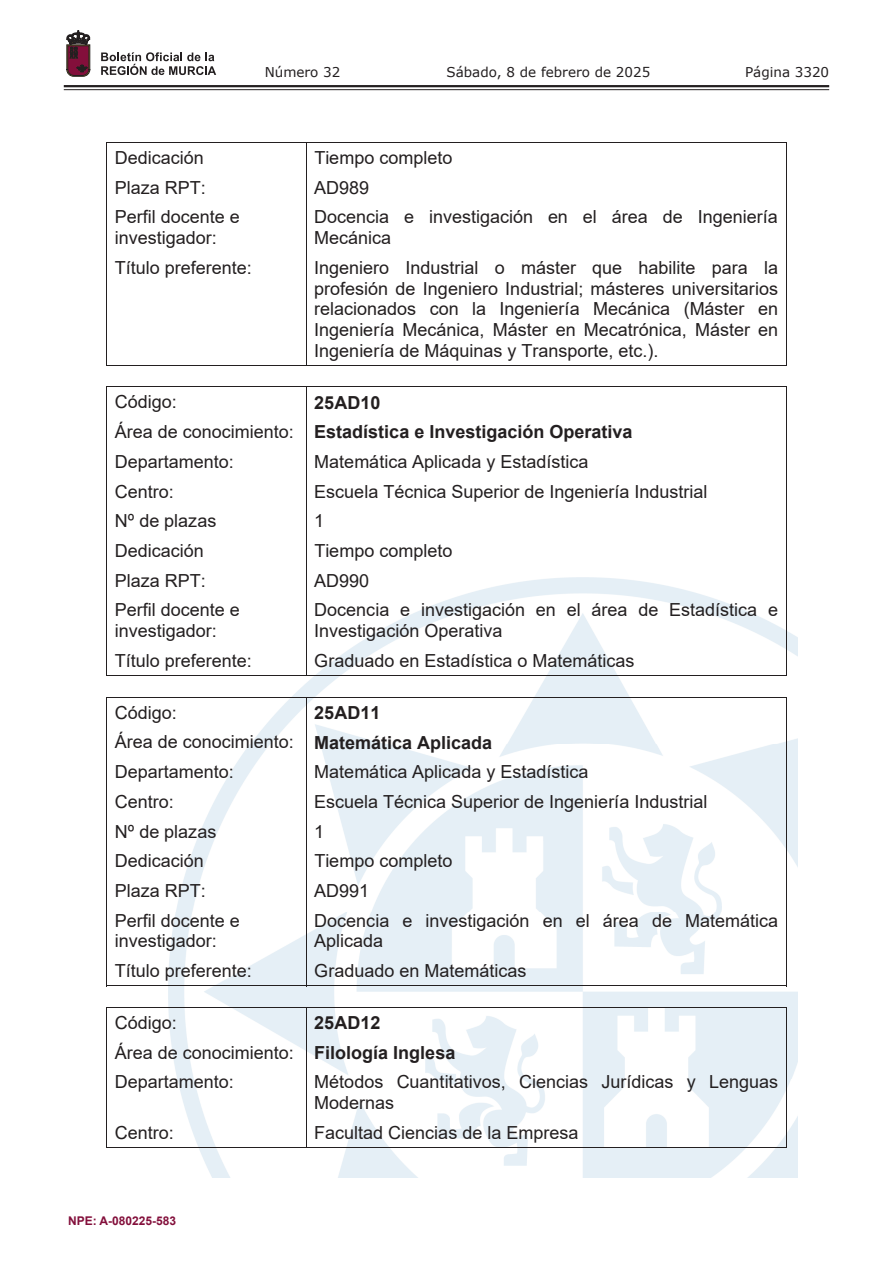
<style>
.page{position:relative;width:893px;height:1263px;background:#fff}
.page>*{position:absolute;margin:0;border:0;box-sizing:border-box;transform-origin:0 0}
.t1{font:18px/20.7px "Arial";color:#231f20}
.t2{font:700 18px/29.7px "Arial";color:#231f20}
.t3{font:13.5px "Verdana";color:#231f20}
.t4{font:700 12px "Arial";color:#830f3b}
.s1{font-weight:400}
.s2{font-weight:700}
</style>
<div class="page">
<hr style="left:64px;top:85px;width:765px;height:2px;background:#231f20">
<hr style="left:64px;top:89px;width:765px;height:1px;background:#231f20">
<svg style="left:101px;top:52px;width:115px;height:23px"></svg>
<svg style="left:67px;top:31px;width:23px;height:45px"></svg>
<img style="left:168px;top:577px;width:629px;height:601px">
<hr style="left:106px;top:142px;width:681px;height:1px;background:#231f20">
<hr style="left:106px;top:143px;width:1px;height:30px;background:#231f20">
<hr style="left:306px;top:143px;width:1px;height:30px;background:#231f20">
<hr style="left:786px;top:143px;width:1px;height:30px;background:#231f20">
<svg style="left:106px;top:173px;width:1px;height:29px"></svg>
<svg style="left:306px;top:173px;width:1px;height:29px"></svg>
<svg style="left:786px;top:173px;width:1px;height:29px"></svg>
<hr style="left:106px;top:202px;width:1px;height:51px;background:#231f20">
<hr style="left:306px;top:202px;width:1px;height:51px;background:#231f20">
<hr style="left:786px;top:202px;width:1px;height:51px;background:#231f20">
<hr style="left:106px;top:253px;width:1px;height:113px;background:#231f20">
<hr style="left:106px;top:365px;width:200px;height:1px;background:#231f20">
<hr style="left:306px;top:253px;width:1px;height:113px;background:#231f20">
<hr style="left:307px;top:365px;width:479px;height:1px;background:#231f20">
<hr style="left:786px;top:253px;width:1px;height:113px;background:#231f20">
<hr style="left:106px;top:387px;width:681px;height:1px;background:#231f20">
<hr style="left:106px;top:387px;width:1px;height:30px;background:#231f20">
<hr style="left:306px;top:387px;width:1px;height:30px;background:#231f20">
<hr style="left:786px;top:387px;width:1px;height:30px;background:#231f20">
<hr style="left:106px;top:417px;width:1px;height:30px;background:#231f20">
<hr style="left:306px;top:417px;width:1px;height:30px;background:#231f20">
<hr style="left:786px;top:417px;width:1px;height:30px;background:#231f20">
<svg style="left:106px;top:447px;width:1px;height:29px"></svg>
<svg style="left:306px;top:447px;width:1px;height:29px"></svg>
<svg style="left:786px;top:447px;width:1px;height:29px"></svg>
<hr style="left:106px;top:476px;width:1px;height:30px;background:#231f20">
<hr style="left:306px;top:476px;width:1px;height:30px;background:#231f20">
<hr style="left:786px;top:476px;width:1px;height:30px;background:#231f20">
<hr style="left:106px;top:506px;width:1px;height:30px;background:#231f20">
<hr style="left:306px;top:506px;width:1px;height:30px;background:#231f20">
<hr style="left:786px;top:506px;width:1px;height:30px;background:#231f20">
<svg style="left:106px;top:536px;width:1px;height:29px"></svg>
<svg style="left:306px;top:536px;width:1px;height:29px"></svg>
<svg style="left:786px;top:536px;width:1px;height:29px"></svg>
<hr style="left:106px;top:565px;width:1px;height:30px;background:#231f20">
<hr style="left:306px;top:565px;width:1px;height:30px;background:#231f20">
<hr style="left:786px;top:565px;width:1px;height:30px;background:#231f20">
<hr style="left:106px;top:595px;width:1px;height:51px;background:#231f20">
<hr style="left:306px;top:595px;width:1px;height:51px;background:#231f20">
<hr style="left:786px;top:595px;width:1px;height:51px;background:#231f20">
<hr style="left:106px;top:646px;width:1px;height:30px;background:#231f20">
<hr style="left:106px;top:675px;width:200px;height:1px;background:#231f20">
<hr style="left:306px;top:646px;width:1px;height:30px;background:#231f20">
<hr style="left:307px;top:675px;width:479px;height:1px;background:#231f20">
<hr style="left:786px;top:646px;width:1px;height:30px;background:#231f20">
<hr style="left:106px;top:697px;width:681px;height:1px;background:#231f20">
<hr style="left:106px;top:697px;width:1px;height:30px;background:#231f20">
<hr style="left:306px;top:697px;width:1px;height:30px;background:#231f20">
<hr style="left:786px;top:697px;width:1px;height:30px;background:#231f20">
<hr style="left:106px;top:727px;width:1px;height:30px;background:#231f20">
<hr style="left:306px;top:727px;width:1px;height:30px;background:#231f20">
<hr style="left:786px;top:727px;width:1px;height:30px;background:#231f20">
<hr style="left:106px;top:757px;width:1px;height:30px;background:#231f20">
<hr style="left:306px;top:757px;width:1px;height:30px;background:#231f20">
<hr style="left:786px;top:757px;width:1px;height:30px;background:#231f20">
<svg style="left:106px;top:787px;width:1px;height:29px"></svg>
<svg style="left:306px;top:787px;width:1px;height:29px"></svg>
<svg style="left:786px;top:787px;width:1px;height:29px"></svg>
<hr style="left:106px;top:816px;width:1px;height:30px;background:#231f20">
<hr style="left:306px;top:816px;width:1px;height:30px;background:#231f20">
<hr style="left:786px;top:816px;width:1px;height:30px;background:#231f20">
<hr style="left:106px;top:846px;width:1px;height:30px;background:#231f20">
<hr style="left:306px;top:846px;width:1px;height:30px;background:#231f20">
<hr style="left:786px;top:846px;width:1px;height:30px;background:#231f20">
<svg style="left:106px;top:876px;width:1px;height:29px"></svg>
<svg style="left:306px;top:876px;width:1px;height:29px"></svg>
<svg style="left:786px;top:876px;width:1px;height:29px"></svg>
<hr style="left:106px;top:905px;width:1px;height:51px;background:#231f20">
<hr style="left:306px;top:905px;width:1px;height:51px;background:#231f20">
<hr style="left:786px;top:905px;width:1px;height:51px;background:#231f20">
<hr style="left:106px;top:956px;width:1px;height:30px;background:#231f20">
<hr style="left:106px;top:986px;width:200px;height:1px;background:#231f20">
<hr style="left:306px;top:956px;width:1px;height:30px;background:#231f20">
<hr style="left:307px;top:986px;width:479px;height:1px;background:#231f20">
<hr style="left:786px;top:956px;width:1px;height:30px;background:#231f20">
<hr style="left:106px;top:1007px;width:681px;height:1px;background:#231f20">
<svg style="left:106px;top:1008px;width:1px;height:29px"></svg>
<svg style="left:306px;top:1008px;width:1px;height:29px"></svg>
<svg style="left:786px;top:1008px;width:1px;height:29px"></svg>
<hr style="left:106px;top:1037px;width:1px;height:30px;background:#231f20">
<hr style="left:306px;top:1037px;width:1px;height:30px;background:#231f20">
<hr style="left:786px;top:1037px;width:1px;height:30px;background:#231f20">
<hr style="left:106px;top:1067px;width:1px;height:50px;background:#231f20">
<hr style="left:306px;top:1067px;width:1px;height:50px;background:#231f20">
<hr style="left:786px;top:1067px;width:1px;height:50px;background:#231f20">
<hr style="left:106px;top:1117px;width:1px;height:31px;background:#231f20">
<hr style="left:106px;top:1147px;width:200px;height:1px;background:#231f20">
<hr style="left:306px;top:1117px;width:1px;height:31px;background:#231f20">
<hr style="left:307px;top:1147px;width:479px;height:1px;background:#231f20">
<hr style="left:786px;top:1117px;width:1px;height:31px;background:#231f20">
<p class="t3" style="left:265px;top:62px;width:77px">Número 32</p>
<p class="t3" style="left:447px;top:62px;width:205px">Sábado, 8 de febrero de 2025</p>
<p class="t3" style="left:745px;top:62px;width:86px">Página 3320</p>
<p class="t1" style="left:115px;top:147px;width:91px">Dedicación</p>
<p class="t1" style="left:314px;top:147px;width:140px">Tiempo completo</p>
<p class="t1" style="left:115px;top:177px;width:93px">Plaza RPT:</p>
<p class="t1" style="left:314px;top:177px;width:56px">AD989</p>
<p class="t1" style="left:115px;top:207px;width:127px">Perfil docente e investigador:</p>
<p class="t1" style="left:314px;top:207px;width:465px">Docencia e investigación en el área de Ingeniería<br>Mecánica</p>
<p class="t1" style="left:115px;top:257px;width:138px">Título preferente:</p>
<p class="t1" style="left:314px;top:257px;width:465px;text-align:justify">Ingeniero Industrial o máster que habilite para la profesión de Ingeniero Industrial; másteres universitarios relacionados con la Ingeniería Mecánica (Máster en Ingeniería Mecánica, Máster en Mecatrónica, Máster en Ingeniería de Máquinas y Transporte, etc.).</p>
<p class="t1" style="left:115px;top:392px;width:64px">Código:</p>
<p class="t2" style="left:115px;top:388px;width:519px;text-indent:199px">25AD10<br><span class="s1">Área de conocimiento:</span> Estadística e Investigación Operativa<br><span class="s1">Departamento:</span></p>
<p class="t1" style="left:314px;top:451px;width:276px">Matemática Aplicada y Estadística</p>
<p class="t1" style="left:115px;top:481px;width:61px">Centro:</p>
<p class="t1" style="left:314px;top:481px;width:395px">Escuela Técnica Superior de Ingeniería Industrial</p>
<p class="t1" style="left:115px;top:510px;width:103px">Nº de plazas</p>
<p class="t1" style="left:314px;top:510px;width:12px">1</p>
<p class="t1" style="left:115px;top:540px;width:91px">Dedicación</p>
<p class="t1" style="left:314px;top:540px;width:140px">Tiempo completo</p>
<p class="t1" style="left:115px;top:570px;width:93px">Plaza RPT:</p>
<p class="t1" style="left:314px;top:570px;width:56px">AD990</p>
<p class="t1" style="left:115px;top:600px;width:127px">Perfil docente e investigador:</p>
<p class="t1" style="left:314px;top:600px;width:465px">Docencia e investigación en el área de Estadística e<br>Investigación Operativa</p>
<p class="t1" style="left:115px;top:650px;width:139px">Título preferente:</p>
<p class="t1" style="left:314px;top:650px;width:322px">Graduado en Estadística o Matemáticas</p>
<p class="t1" style="left:115px;top:702px;width:64px">Código:</p>
<p class="t1" style="left:115px;top:697px;width:379px;line-height:29.7px;text-indent:199px"><span class="s2">25AD11<br></span>Área de conocimiento: <span class="s2">Matemática Aplicada<br></span>Departamento:</p>
<p class="t1" style="left:314px;top:761px;width:276px">Matemática Aplicada y Estadística</p>
<p class="t1" style="left:115px;top:791px;width:61px">Centro:</p>
<p class="t1" style="left:314px;top:791px;width:395px">Escuela Técnica Superior de Ingeniería Industrial</p>
<p class="t1" style="left:115px;top:821px;width:103px">Nº de plazas</p>
<p class="t1" style="left:314px;top:821px;width:12px">1</p>
<p class="t1" style="left:115px;top:850px;width:91px">Dedicación</p>
<p class="t1" style="left:314px;top:850px;width:140px">Tiempo completo</p>
<p class="t1" style="left:115px;top:880px;width:93px">Plaza RPT:</p>
<p class="t1" style="left:314px;top:880px;width:56px">AD991</p>
<p class="t1" style="left:115px;top:910px;width:127px">Perfil docente e investigador:</p>
<p class="t1" style="left:314px;top:910px;width:465px">Docencia e investigación en el área de Matemática<br>Aplicada</p>
<p class="t1" style="left:115px;top:960px;width:139px">Título preferente:</p>
<p class="t1" style="left:314px;top:960px;width:214px">Graduado en Matemáticas</p>
<p class="t1" style="left:115px;top:1012px;width:64px">Código:</p>
<p class="t1" style="left:115px;top:1008px;width:342px;line-height:29.7px;text-indent:199px"><span class="s2">25AD12<br></span>Área de conocimiento: <span class="s2">Filología Inglesa<br></span>Departamento:</p>
<p class="t1" style="left:314px;top:1071px;width:465px">Métodos Cuantitativos, Ciencias Jurídicas y Lenguas<br>Modernas</p>
<p class="t1" style="left:115px;top:1122px;width:61px">Centro:</p>
<p class="t1" style="left:314px;top:1122px;width:266px">Facultad Ciencias de la Empresa</p>
<p class="t4" style="left:68px;top:1212px;width:110px">NPE: A-080225-583</p>
</div>
